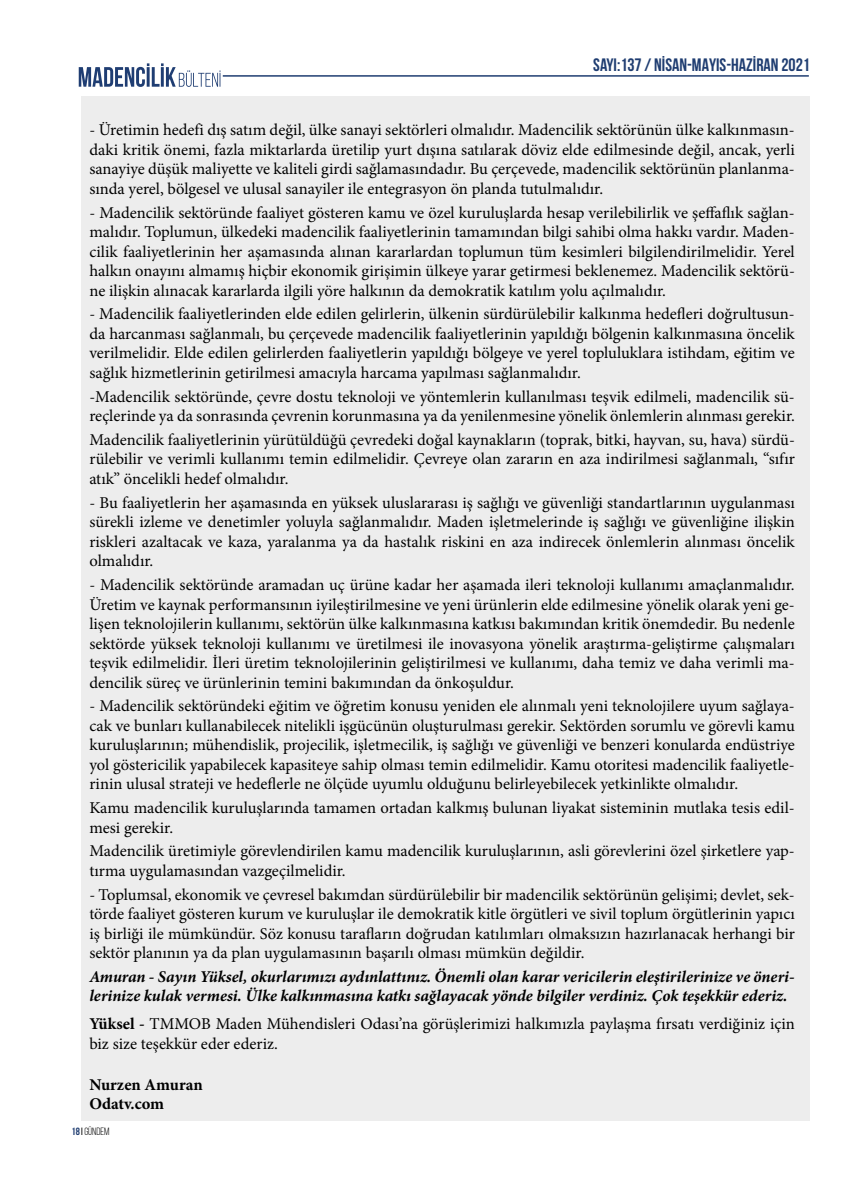
<style>
.page{position:relative;width:864px;height:1195px;background:#fff}
.page>*{position:absolute;margin:0;border:0;box-sizing:border-box;transform-origin:0 0}
.t1{font:700 18px "Bebas Neue";color:#1f3d71}
.t2{font:16.5px/19.5px "Minion Pro";color:#000;text-align:justify}
.t3{font:italic 700 16.5px/19.5px "Minion Pro";letter-spacing:-.005em;color:#000}
.t4{font:700 16.5px/19.5px "Minion Pro";color:#000}
.t5{font:10.5px "Bebas Neue";color:#000}
.s1{font-weight:700}
.s2{font-weight:700;color:#1f3d71}
.s3{font-style:inherit}
</style>
<div class="page">
<svg style="left:79px;top:63px;width:141px;height:24px"></svg>
<hr style="left:223px;top:75px;width:585px;height:2px;background:#1f3d71">
<div style="left:81px;top:96px;width:728px;height:1025px;background:#ededed"></div>
<p class="t1" style="left:593px;top:54px;width:218px">sayı:137 / NİSAN-MAYIS-HAZİRAN 2021</p>
<p class="t2" style="left:89px;top:120px;width:706px">- Üretimin hedefi dış satım değil, ülke sanayi sektörleri olmalıdır. Madencilik sektörünün ülke kalkınmasın&shy;daki kritik önemi, fazla miktarlarda üretilip yurt dışına satılarak döviz elde edilmesinde değil, ancak, yerli sanayiye düşük maliyette ve kaliteli girdi sağlamasındadır. Bu çerçevede, madencilik sektörünün planlanma&shy;sında yerel, bölgesel ve ulusal sanayiler ile entegrasyon ön planda tutulmalıdır.</p>
<p class="t2" style="left:89px;top:203px;width:706px">- Madencilik sektöründe faaliyet gösteren kamu ve özel kuruluşlarda hesap verilebilirlik ve şeffaflık sağlan&shy;malıdır. Toplumun, ülkedeki madencilik faaliyetlerinin tamamından bilgi sahibi olma hakkı vardır. Maden&shy;cilik faaliyetlerinin her aşamasında alınan kararlardan toplumun tüm kesimleri bilgilendirilmelidir. Yerel halkın onayını almamış hiçbir ekonomik girişimin ülkeye yarar getirmesi beklenemez. Madencilik sektörü&shy;ne ilişkin alınacak kararlarda ilgili yöre halkının da demokratik katılım yolu açılmalıdır.</p>
<p class="t2" style="left:89px;top:304px;width:706px">- Madencilik faaliyetlerinden elde edilen gelirlerin, ülkenin sürdürülebilir kalkınma hedefleri doğrultusun&shy;da harcanması sağlanmalı, bu çerçevede madencilik faaliyetlerinin yapıldığı bölgenin kalkınmasına öncelik verilmelidir. Elde edilen gelirlerden faaliyetlerin yapıldığı bölgeye ve yerel topluluklara istihdam, eğitim ve sağlık hizmetlerinin getirilmesi amacıyla harcama yapılması sağlanmalıdır.</p>
<p class="t2" style="left:89px;top:387px;width:706px">-Madencilik sektöründe, çevre dostu teknoloji ve yöntemlerin kullanılması teşvik edilmeli, madencilik sü&shy;reçlerinde ya da sonrasında çevrenin korunmasına ya da yenilenmesine yönelik önlemlerin alınması gerekir.</p>
<p class="t2" style="left:89px;top:430px;width:706px">Madencilik faaliyetlerinin yürütüldüğü çevredeki doğal kaynakların (toprak, bitki, hayvan, su, hava) sürdü&shy;rülebilir ve verimli kullanımı temin edilmelidir. Çevreye olan zararın en aza indirilmesi sağlanmalı, “sıfır atık” öncelikli hedef olmalıdır.</p>
<p class="t2" style="left:89px;top:493px;width:706px">- Bu faaliyetlerin her aşamasında en yüksek uluslararası iş sağlığı ve güvenliği standartlarının uygulanması sürekli izleme ve denetimler yoluyla sağlanmalıdır. Maden işletmelerinde iş sağlığı ve güvenliğine ilişkin riskleri azaltacak ve kaza, yaralanma ya da hastalık riskini en aza indirecek önlemlerin alınması öncelik olmalıdır.</p>
<p class="t2" style="left:89px;top:575px;width:706px">- Madencilik sektöründe aramadan uç ürüne kadar her aşamada ileri teknoloji kullanımı amaçlanmalıdır.<br>Üretim ve kaynak performansının iyileştirilmesine ve yeni ürünlerin elde edilmesine yönelik olarak yeni ge&shy;lişen teknolojilerin kullanımı, sektörün ülke kalkınmasına katkısı bakımından kritik önemdedir. Bu nedenle sektörde yüksek teknoloji kullanımı ve üretilmesi ile inovasyona yönelik araştırma-geliştirme çalışmaları teşvik edilmelidir. İleri üretim teknolojilerinin geliştirilmesi ve kullanımı, daha temiz ve daha verimli ma&shy;dencilik süreç ve ürünlerinin temini bakımından da önkoşuldur.</p>
<p class="t2" style="left:89px;top:696px;width:706px">- Madencilik sektöründeki eğitim ve öğretim konusu yeniden ele alınmalı yeni teknolojilere uyum sağlaya&shy;cak ve bunları kullanabilecek nitelikli işgücünün oluşturulması gerekir. Sektörden sorumlu ve görevli kamu kuruluşlarının; mühendislik, projecilik, işletmecilik, iş sağlığı ve güvenliği ve benzeri konularda endüstriye yol göstericilik yapabilecek kapasiteye sahip olması temin edilmelidir. Kamu otoritesi madencilik faaliyetle&shy;rinin ulusal strateji ve hedeflerle ne ölçüde uyumlu olduğunu belirleyebilecek yetkinlikte olmalıdır.</p>
<p class="t2" style="left:89px;top:798px;width:706px">Kamu madencilik kuruluşlarında tamamen ortadan kalkmış bulunan liyakat sisteminin mutlaka tesis edil&shy;mesi gerekir.</p>
<p class="t2" style="left:89px;top:841px;width:706px">Madencilik üretimiyle görevlendirilen kamu madencilik kuruluşlarının, asli görevlerini özel şirketlere yap&shy;tırma uygulamasından vazgeçilmelidir.</p>
<p class="t2" style="left:89px;top:885px;width:706px">- Toplumsal, ekonomik ve çevresel bakımdan sürdürülebilir bir madencilik sektörünün gelişimi; devlet, sek&shy;törde faaliyet gösteren kurum ve kuruluşlar ile demokratik kitle örgütleri ve sivil toplum örgütlerinin yapıcı iş birliği ile mümkündür. Söz konusu tarafların doğrudan katılımları olmaksızın hazırlanacak herhangi bir sektör planının ya da plan uygulamasının başarılı olması mümkün değildir.</p>
<p class="t3" style="left:89px;top:966px;width:706px">Amuran - Sayın Yüksel, okurlarımızı aydınlattınız. Önemli olan karar vericilerin eleştirilerinize ve öneri&shy;lerinize kulak vermesi. Ülke kalkınmasına katkı sağlayacak yönde bilgiler verdiniz. Çok teşekkür ederiz.</p>
<p class="t2" style="left:89px;top:1014px;width:706px"><span class="s1">Yüksel -</span> TMMOB Maden Mühendisleri Odası’na görüşlerimizi halkımızla paylaşma fırsatı verdiğiniz için biz size teşekkür eder ederiz.</p>
<p class="t4" style="left:89px;top:1074px;width:115px">Nurzen Amuran<br>Odatv.com</p>
<p class="t5" style="left:72px;top:1126px;width:39px"><span class="s2">18</span><span class="s3">I</span> GÜNDEM</p>
</div>
